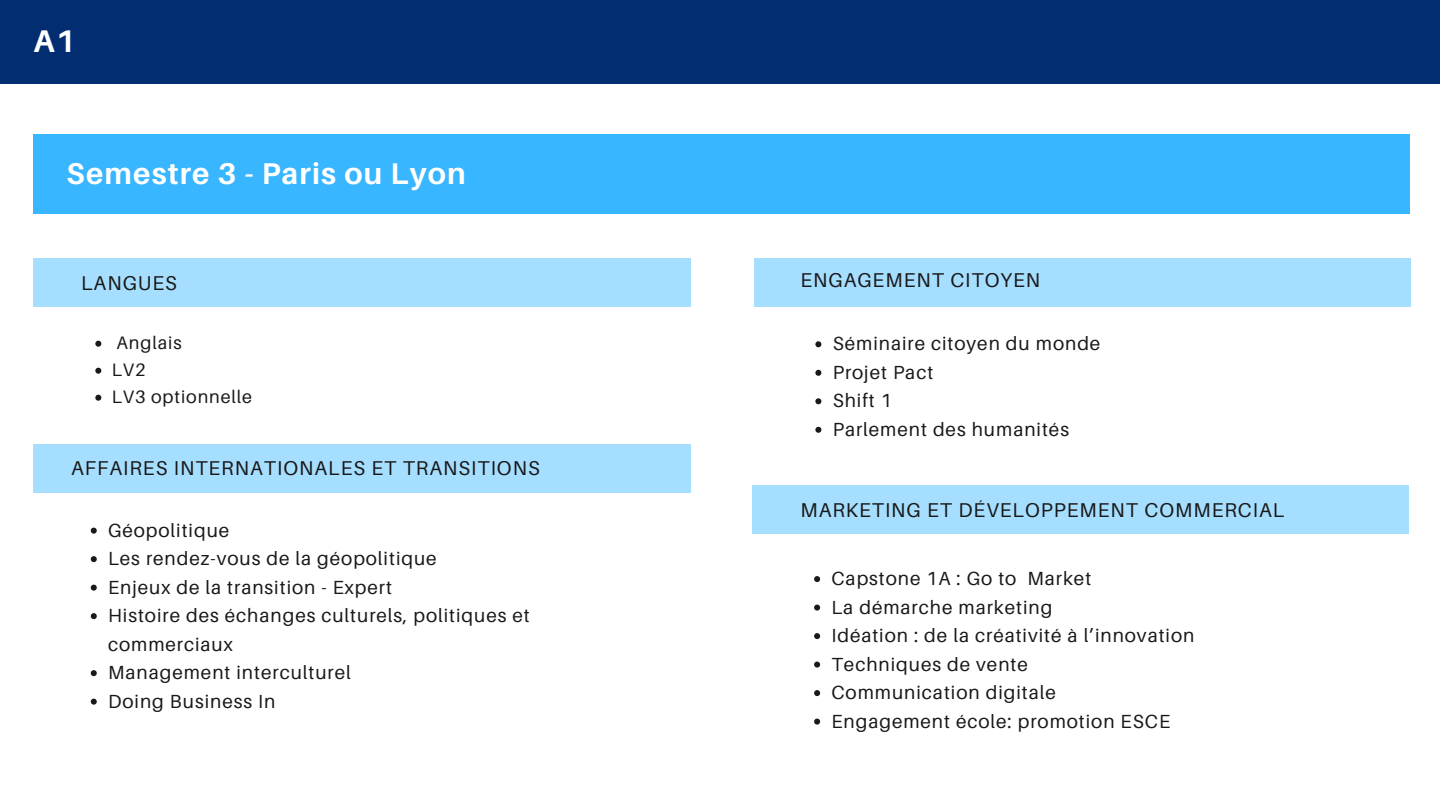
<style>
.page{position:relative;width:1440px;height:810px;background:#fff}
.page>*{position:absolute;margin:0;border:0;box-sizing:border-box;transform-origin:0 0}
.t1{font:700 31.3px "Aileron";color:#fff}
.t2{font:700 30px "Aileron";letter-spacing:.04em;color:#fff}
.t3{font:20px "Aileron";letter-spacing:.05em;color:#191919}
.t4{font:19px/28.5px "Aileron";letter-spacing:.05em;color:#191919}
.t5{font:18px "Aileron";letter-spacing:.05em;color:#191919}
</style>
<div class="page">
<div style="left:33px;top:258px;width:658px;height:49px;background:#a6deff"></div>
<svg style="left:95px;top:341px;width:6px;height:6px"></svg>
<svg style="left:95px;top:368px;width:6px;height:6px"></svg>
<svg style="left:95px;top:395px;width:6px;height:6px"></svg>
<svg style="left:91px;top:528px;width:6px;height:6px"></svg>
<svg style="left:91px;top:556px;width:6px;height:6px"></svg>
<svg style="left:91px;top:585px;width:6px;height:6px"></svg>
<svg style="left:91px;top:613px;width:6px;height:6px"></svg>
<svg style="left:91px;top:670px;width:6px;height:6px"></svg>
<svg style="left:91px;top:699px;width:6px;height:6px"></svg>
<div style="left:33px;top:134px;width:1377px;height:79px;background:#38b6ff"></div>
<div style="left:33px;top:444px;width:658px;height:49px;background:#a6deff"></div>
<svg style="left:814px;top:576px;width:6px;height:6px"></svg>
<svg style="left:814px;top:605px;width:6px;height:6px"></svg>
<svg style="left:814px;top:633px;width:6px;height:6px"></svg>
<svg style="left:814px;top:662px;width:6px;height:6px"></svg>
<svg style="left:814px;top:690px;width:6px;height:6px"></svg>
<svg style="left:814px;top:719px;width:6px;height:6px"></svg>
<div style="left:753px;top:485px;width:656px;height:49px;background:#a6deff"></div>
<div style="left:0;top:0;width:1440px;height:83px;background:#022e71"></div>
<svg style="left:815px;top:341px;width:6px;height:6px"></svg>
<svg style="left:815px;top:370px;width:6px;height:6px"></svg>
<svg style="left:815px;top:398px;width:6px;height:6px"></svg>
<svg style="left:815px;top:427px;width:6px;height:6px"></svg>
<div style="left:754px;top:258px;width:656px;height:49px;background:#a6deff"></div>
<p class="t1" style="left:33px;top:22px;width:43px">A1</p>
<p class="t2" style="left:67px;top:155px;width:401px">Semestre 3 - Paris ou Lyon</p>
<p class="t3" style="left:81px;top:271px;width:97px">LANGUES</p>
<p class="t5" style="left:116px;top:331px;width:67px">Anglais</p>
<p class="t5" style="left:112px;top:358px;width:35px">LV2</p>
<p class="t5" style="left:112px;top:385px;width:142px">LV3 optionnelle</p>
<p class="t3" style="left:71px;top:455px;width:470px">AFFAIRES INTERNATIONALES ET TRANSITIONS</p>
<p class="t4" style="left:108px;top:515px;width:123px">Géopolitique</p>
<p class="t4" style="left:108px;top:544px;width:330px">Les rendez-vous de la géopolitique</p>
<p class="t4" style="left:108px;top:572px;width:285px">Enjeux de la transition - Expert</p>
<p class="t4" style="left:108px;top:601px;width:423px">Histoire des échanges culturels, politiques et commerciaux</p>
<p class="t4" style="left:108px;top:658px;width:244px">Management interculturel</p>
<p class="t4" style="left:108px;top:686px;width:169px">Doing Business In</p>
<p class="t3" style="left:800px;top:268px;width:241px">ENGAGEMENT CITOYEN</p>
<p class="t4" style="left:833px;top:329px;width:269px">Séminaire citoyen du monde</p>
<p class="t4" style="left:833px;top:358px;width:102px">Projet Pact</p>
<p class="t4" style="left:833px;top:386px;width:61px">Shift 1</p>
<p class="t4" style="left:833px;top:415px;width:238px">Parlement des humanités</p>
<p class="t3" style="left:800px;top:498px;width:485px">MARKETING ET DÉVELOPPEMENT COMMERCIAL</p>
<p class="t4" style="left:831px;top:564px;width:261px">Capstone 1A : Go to Market</p>
<p class="t4" style="left:831px;top:592px;width:223px">La démarche marketing</p>
<p class="t4" style="left:831px;top:621px;width:365px">Idéation : de la créativité à l’innovation</p>
<p class="t4" style="left:831px;top:649px;width:198px">Techniques de vente</p>
<p class="t4" style="left:831px;top:678px;width:226px">Communication digitale</p>
<p class="t4" style="left:831px;top:706px;width:340px">Engagement école: promotion ESCE</p>
</div>
